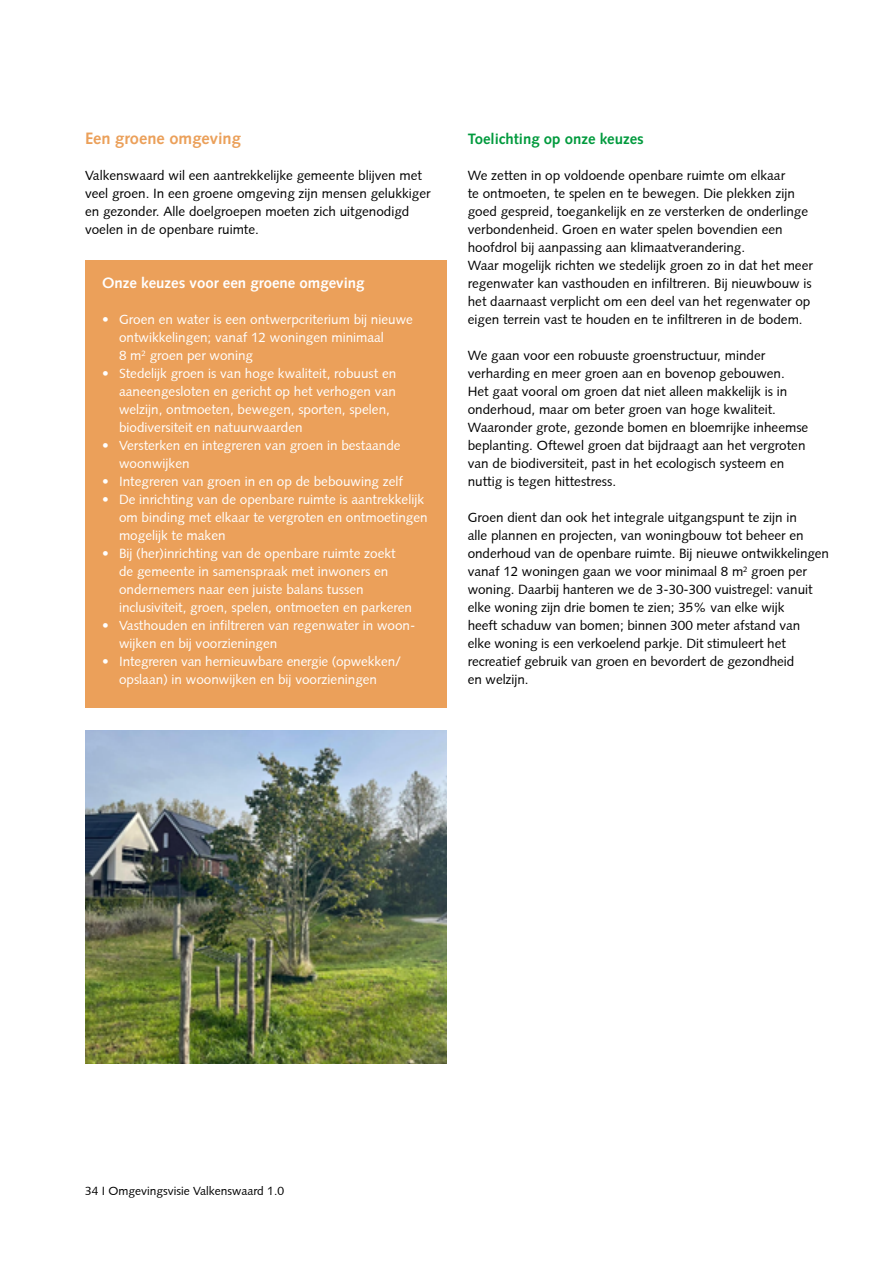
<style>
.page{position:relative;width:893px;height:1263px;background:#fff}
.page>*{position:absolute;margin:0;border:0;box-sizing:border-box;transform-origin:0 0}
.t1{font:700 16.5px "Syntax";color:#eba05a}
.t2{font:700 15px "Syntax";color:#fff}
.t3{font:700 15px "Syntax";color:#009a3d}
.t4{font:13.5px/18px "Syntax";color:#000}
.Bullits{font:13.5px/18px "Syntax";color:#fff}
.t5{font:12px "Syntax";color:#000}
</style>
<div class="page">
<img style="left:85px;top:731px;width:361px;height:333px">
<div style="left:85px;top:260px;width:361px;height:448px;background:#eba05a"></div>
<h6 class="t1" style="left:85px;top:129px;width:157px">Een groene omgeving</h6>
<p class="t4" style="left:85px;top:166px;width:347px">Valkenswaard wil een aantrekkelijke gemeente blijven met veel groen. In een groene omgeving zijn mensen gelukkiger en gezonder. Alle doelgroepen moeten zich uitgenodigd voelen in de openbare ruimte.</p>
<h6 class="t2" style="left:102px;top:274px;width:264px">Onze keuzes voor een groene omgeving</h6>
<p class="Bullits" style="left:119px;top:310px;width:295px;text-indent:-17px">• Groen en water is een ontwerpcriterium bij nieuwe ontwikkelingen; vanaf 12 woningen minimaal<br>8 m<sup>2</sup> groen per woning</p>
<p class="Bullits" style="left:102px;top:364px;width:296px;text-align:right">• Stedelijk groen is van hoge kwaliteit, robuust en aaneengesloten en gericht op het verhogen van</p>
<p class="Bullits" style="left:119px;top:400px;width:272px">welzijn, ontmoeten, bewegen, sporten, spelen, biodiversiteit en natuurwaarden</p>
<p class="Bullits" style="left:119px;top:436px;width:283px;text-indent:-17px">• Versterken en integreren van groen in bestaande woonwijken</p>
<p class="Bullits" style="left:102px;top:472px;width:302px">• Integreren van groen in en op de bebouwing zelf</p>
<p class="Bullits" style="left:119px;top:490px;width:310px;text-indent:-17px">• De inrichting van de openbare ruimte is aantrekkelijk om binding met elkaar te vergroten en ontmoetingen mogelijk te maken</p>
<p class="Bullits" style="left:119px;top:544px;width:295px;text-indent:-17px">• Bij (her)inrichting van de openbare ruimte zoekt de gemeente in samenspraak met inwoners en ondernemers naar een juiste balans tussen inclusiviteit, groen, spelen, ontmoeten en parkeren</p>
<p class="Bullits" style="left:119px;top:616px;width:298px;text-indent:-17px">• Vasthouden en infiltreren van regenwater in woon&shy;wijken en bij voorzieningen</p>
<p class="Bullits" style="left:102px;top:652px;width:300px;text-align:center">• Integreren van hernieuwbare energie (opwekken/ opslaan) in woonwijken en bij voorzieningen</p>
<h6 class="t3" style="left:468px;top:130px;width:178px">Toelichting op onze keuzes</h6>
<p class="t4" style="left:468px;top:166px;width:329px">We zetten in op voldoende openbare ruimte om elkaar te ontmoeten, te spelen en te bewegen. Die plekken zijn</p>
<p class="t4" style="left:468px;top:202px;width:342px">goed gespreid, toegankelijk en ze versterken de onderlinge verbondenheid. Groen en water spelen bovendien een hoofdrol bij aanpassing aan klimaatverandering.</p>
<p class="t4" style="left:468px;top:256px;width:347px">Waar mogelijk richten we stedelijk groen zo in dat het meer regenwater kan vasthouden en infiltreren. Bij nieuwbouw is het daarnaast verplicht om een deel van het regenwater op eigen terrein vast te houden en te infiltreren in de bodem.</p>
<p class="t4" style="left:468px;top:346px;width:319px">We gaan voor een robuuste groenstructuur, minder verharding en meer groen aan en bovenop gebouwen.</p>
<p class="t4" style="left:468px;top:382px;width:342px">Het gaat vooral om groen dat niet alleen makkelijk is in onderhoud, maar om beter groen van hoge kwaliteit.<br>Waaronder grote, gezonde bomen en bloemrijke inheemse beplanting. Oftewel groen dat bijdraagt aan het vergroten van de biodiversiteit, past in het ecologisch systeem en</p>
<p class="t4" style="left:468px;top:472px;width:150px">nuttig is tegen hittestress.</p>
<p class="t4" style="left:468px;top:508px;width:331px">Groen dient dan ook het integrale uitgangspunt te zijn in</p>
<p class="t4" style="left:468px;top:526px;width:363px">alle plannen en projecten, van woningbouw tot beheer en onderhoud van de openbare ruimte. Bij nieuwe ontwikkelingen vanaf 12 woningen gaan we voor minimaal 8 m<sup>2</sup> groen per woning. Daarbij hanteren we de 3-30-300 vuistregel: vanuit elke woning zijn drie bomen te zien; 35% van elke wijk</p>
<p class="t4" style="left:468px;top:616px;width:334px">heeft schaduw van bomen; binnen 300 meter afstand van</p>
<p class="t4" style="left:468px;top:634px;width:328px">elke woning is een verkoelend parkje. Dit stimuleert het recreatief gebruik van groen en bevordert de gezondheid</p>
<p class="t4" style="left:468px;top:670px;width:62px">en welzijn.</p>
<p class="t5" style="left:85px;top:1184px;width:200px">34 I Omgevingsvisie Valkenswaard 1.0</p>
</div>
